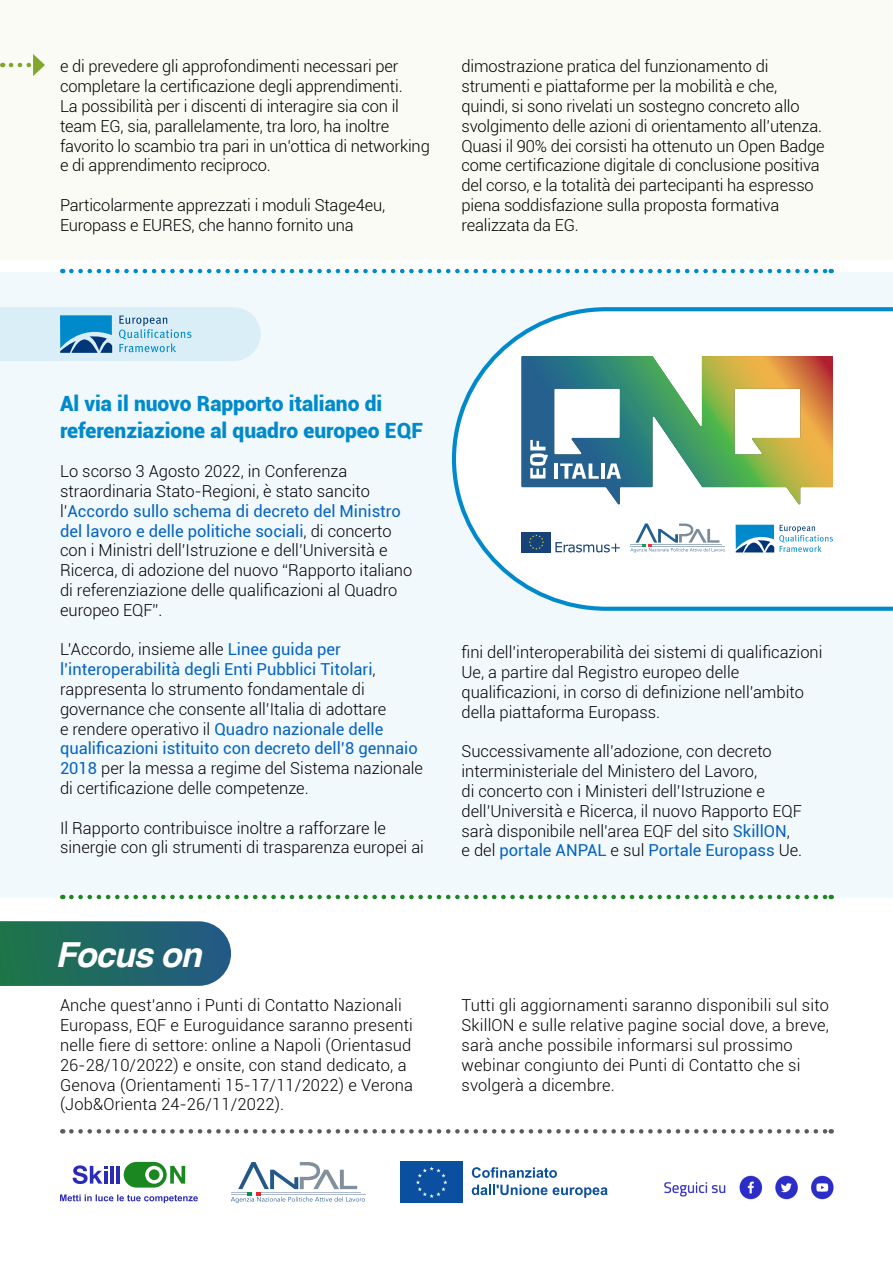
<style>
.page{position:relative;width:893px;height:1263px;background:#fff}
.page>*{position:absolute;margin:0;border:0;box-sizing:border-box;transform-origin:0 0}
.t1{font:italic 700 34.5px "Helvetica";letter-spacing:-.03em;color:#fff}
.t2{font:900 21px/27px "Roboto";color:#008acb}
.x_msonormal{font:300 16.5px/19.8px "Roboto";color:#000}
.t3{font:16.5px "Roboto";color:#0563c1}
.s1{font-weight:400;color:#0563c1}
.s2{font-weight:300;color:#000}
</style>
<div class="page">
<div style="left:0;top:272px;width:893px;height:625px;background:#f2f9fc"></div>
<div style="left:0;top:0;width:893px;height:259px;background:#f9fbf4"></div>
<svg style="left:71px;top:895px;width:761px;height:4px"></svg>
<svg style="left:71px;top:1129px;width:761px;height:4px"></svg>
<svg style="left:71px;top:269px;width:761px;height:4px"></svg>
<svg style="left:11px;top:54px;width:34px;height:22px"></svg>
<svg style="left:451px;top:307px;width:442px;height:304px"></svg>
<div style="left:400px;top:1161px;width:63px;height:42px;background:#0b50a0"></div>
<svg style="left:416px;top:1166px;width:31px;height:32px"></svg>
<svg style="left:472px;top:1167px;width:85px;height:11px"></svg>
<svg style="left:472px;top:1185px;width:136px;height:13px"></svg>
<svg style="left:230px;top:1162px;width:135px;height:41px"></svg>
<svg style="left:73px;top:1165px;width:34px;height:19px"></svg>
<hr style="left:110px;top:1166px;width:4px;height:17px;background:#2b2bba">
<hr style="left:117px;top:1166px;width:3px;height:17px;background:#2b2bba">
<svg style="left:124px;top:1162px;width:61px;height:25px"></svg>
<svg style="left:60px;top:1194px;width:138px;height:9px"></svg>
<img style="left:664px;top:1175px;width:170px;height:25px">
<svg style="left:0;top:307px;width:261px;height:54px;background:#badbec"></svg>
<svg style="left:0;top:921px;width:231px;height:65px;background:#276c6a"></svg>
<svg style="left:521px;top:356px;width:312px;height:149px"></svg>
<hr style="left:554px;top:463px;width:4px;height:16px;background:#fff">
<svg style="left:560px;top:463px;width:39px;height:16px"></svg>
<hr style="left:601px;top:463px;width:4px;height:16px;background:#fff">
<svg style="left:606px;top:463px;width:15px;height:16px"></svg>
<svg style="left:530px;top:440px;width:18px;height:38px"></svg>
<svg style="left:736px;top:525px;width:97px;height:27px"></svg>
<div style="left:521px;top:532px;width:30px;height:20px;background:#164279"></div>
<svg style="left:529px;top:534px;width:15px;height:16px"></svg>
<svg style="left:555px;top:542px;width:65px;height:10px"></svg>
<svg style="left:626px;top:523px;width:99px;height:29px"></svg>
<p class="x_msonormal" style="left:60px;top:56px;width:344px">e di prevedere gli approfondimenti necessari per completare la certificazione degli apprendimenti.</p>
<p class="x_msonormal" style="left:60px;top:96px;width:371px">La possibilità per i discenti di interagire sia con il team EG, sia, parallelamente, tra loro, ha inoltre favorito lo scambio tra pari in un’ottica di networking e di apprendimento reciproco.</p>
<p class="x_msonormal" style="left:60px;top:195px;width:327px">Particolarmente apprezzati i moduli Stage4eu,<br>Europass e EURES, che hanno fornito una</p>
<p class="x_msonormal" style="left:461px;top:56px;width:362px">dimostrazione pratica del funzionamento di strumenti e piattaforme per la mobilità e che, quindi, si sono rivelati un sostegno concreto allo svolgimento delle azioni di orientamento all’utenza.</p>
<p class="x_msonormal" style="left:461px;top:135px;width:365px">Quasi il 90% dei corsisti ha ottenuto un Open Badge come certificazione digitale di conclusione positiva del corso, e la totalità dei partecipanti ha espresso piena soddisfazione sulla proposta formativa realizzata da EG.</p>
<p class="t2" style="left:60px;top:389px;width:365px">Al via il nuovo Rapporto italiano di referenziazione al quadro europeo EQF</p>
<p class="x_msonormal" style="left:60px;top:461px;width:354px">Lo scorso 3 Agosto 2022, in Conferenza straordinaria Stato-Regioni, è stato sancito l’<span class="s1">Accordo sullo schema di decreto del Ministro del lavoro e delle politiche sociali</span>, di concerto con i Ministri dell’Istruzione e dell’Università e Ricerca, di adozione del nuovo “Rapporto italiano di referenziazione delle qualificazioni al Quadro europeo EQF”.</p>
<p class="x_msonormal" style="left:60px;top:639px;width:365px">L’Accordo, insieme alle <span class="s1">Linee guida per l’interoperabilità degli Enti Pubblici Titolari</span>, rappresenta lo strumento fondamentale di governance che consente all’Italia di adottare<br>e rendere operativo il <span class="s1">Quadro nazionale delle qualificazioni istituito con decreto dell’8 gennaio 2018</span> per la messa a regime del Sistema nazionale di certificazione delle competenze.</p>
<p class="x_msonormal" style="left:60px;top:817px;width:365px">Il Rapporto contribuisce inoltre a rafforzare le sinergie con gli strumenti di trasparenza europei ai</p>
<p class="x_msonormal" style="left:461px;top:642px;width:363px">fini dell’interoperabilità dei sistemi di qualificazioni Ue, a partire dal Registro europeo delle qualificazioni, in corso di definizione nell’ambito della piattaforma Europass.</p>
<p class="x_msonormal" style="left:461px;top:741px;width:342px">Successivamente all’adozione, con decreto interministeriale del Ministero del Lavoro,<br>di concerto con i Ministeri dell’Istruzione e dell’Università e Ricerca, il nuovo Rapporto EQF sarà disponibile nell’area EQF del sito <span class="s1">SkillON</span>,</p>
<p class="t3" style="left:461px;top:839px;width:342px"><span class="s2">e del</span> portale ANPAL <span class="s2">e sul</span> Portale Europass <span class="s2">Ue.</span></p>
<p class="t1" style="left:56px;top:927px;width:148px">Focus on</p>
<p class="x_msonormal" style="left:60px;top:995px;width:355px">Anche quest’anno i Punti di Contatto Nazionali Europass, EQF e Euroguidance saranno presenti nelle fiere di settore: online a Napoli (Orientasud 26-28/10/2022) e onsite, con stand dedicato, a Genova (Orientamenti 15-17/11/2022) e Verona (Job&amp;Orienta 24-26/11/2022).</p>
<p class="x_msonormal" style="left:461px;top:995px;width:369px">Tutti gli aggiornamenti saranno disponibili sul sito SkillON e sulle relative pagine social dove, a breve, sarà anche possibile informarsi sul prossimo webinar congiunto dei Punti di Contatto che si svolgerà a dicembre.</p>
</div>
